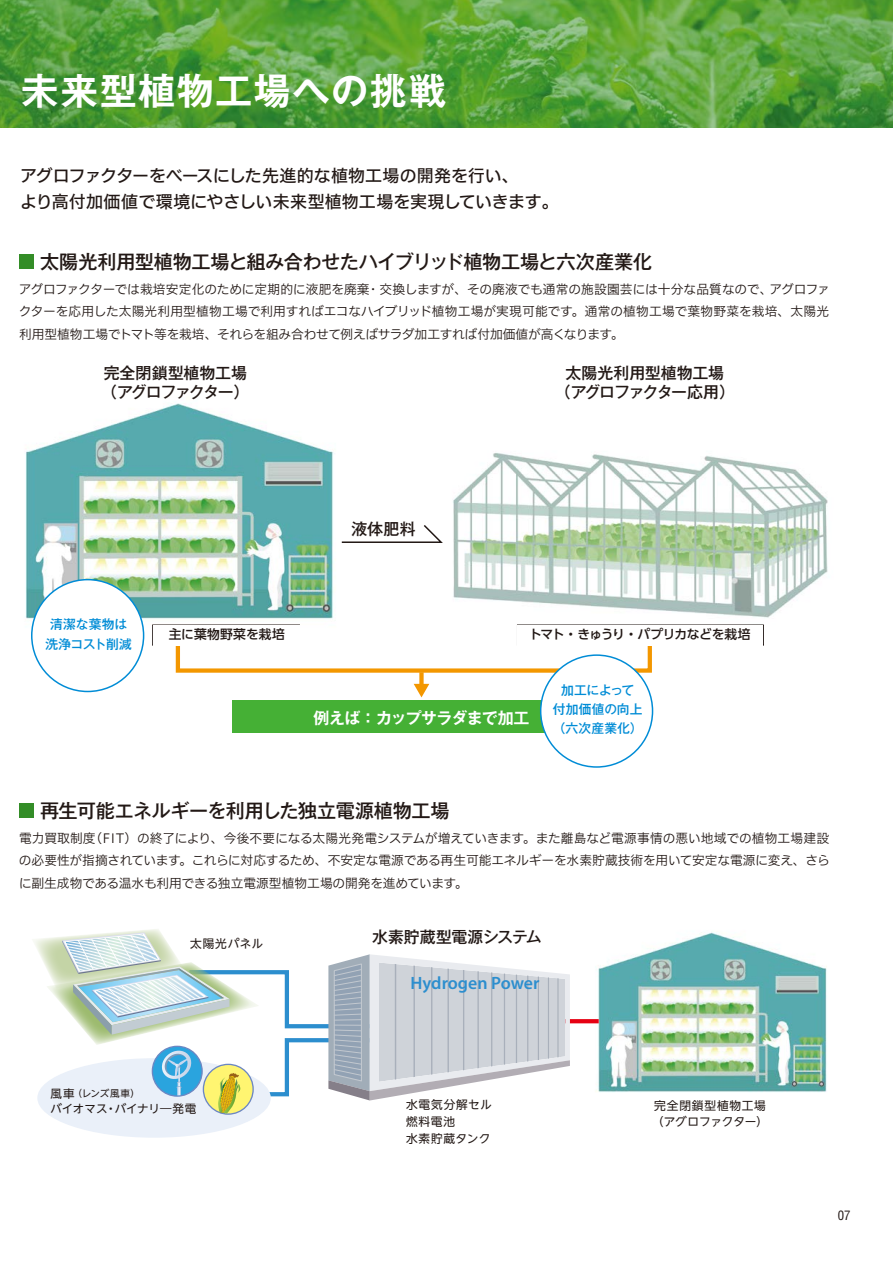
<style>
.page{position:relative;width:893px;height:1263px;background:#fff}
.page>*{position:absolute;margin:0;border:0;box-sizing:border-box;transform-origin:0 0}
.t1{font:700 37.2px "Gothic MB101 Pro De";letter-spacing:.04em;color:#fff}
.t2{font:500 19.2px "Gothic MB101 Pro";letter-spacing:-.02em;color:#221815}
.t3{font:600 17.85px "Myriad Pro";color:#2c8ece}
.t4{font:16.95px/25.5px "Hiragino UD Sans F Std N W5";letter-spacing:-.005em;color:#221815}
.t5{font:500 15.9px/19.2px "Gothic MB101 Pro";letter-spacing:-.015em;color:#221815}
.t6{font:700 15.9px "Gothic MB101 Pro De";letter-spacing:-.045em;color:#fff}
.t7{font:12.75px/22.4px "Hiragino UD Sans F Std N W3";letter-spacing:-.02em;color:#221815;text-align:justify}
.t8{font:500 12.75px/19.2px "Gothic MB101 Pro";color:#008cd6;text-align:center}
.t9{font:500 12.75px "UD Shin Go Pro";letter-spacing:-.04em;color:#221815}
.t10{font:500 12.75px "UD Shin Go Pro";letter-spacing:.015em;color:#221815}
.t11{font:condensed 12.75px "Helvetica";color:#221815}
.t12{font:11.7px/17px "UD Shin Go NT Pro";letter-spacing:.055em;color:#221815}
.t13{font:11.55px "UD Shin Go NT Pro";letter-spacing:-.01em;color:#221815}
.t14{font:9.6px "UD Shin Go NT Pro";letter-spacing:.02em;color:#221815}
.s1{font-size:11.55px}
</style>
<div class="page">
<div style="left:176px;top:643px;width:476px;height:30px;border:4px solid #f39700"></div>
<div style="left:419px;top:672px;width:5px;height:14px;background:#f39700"></div>
<svg style="left:414px;top:684px;width:15px;height:13px"></svg>
<div style="left:19px;top:255px;width:15px;height:14px;background:#338d27"></div>
<div style="left:19px;top:804px;width:15px;height:14px;background:#338d27"></div>
<svg style="left:0;top:0;width:893px;height:128px;background:#58a13c"></svg>
<img style="left:25px;top:403px;width:309px;height:230px">
<img style="left:573px;top:932px;width:254px;height:161px">
<img style="left:453px;top:453px;width:375px;height:165px">
<svg style="left:341px;top:525px;width:102px;height:18px"></svg>
<div style="left:153px;top:625px;width:146px;height:20px;background:#fff"></div>
<div style="left:517px;top:625px;width:246px;height:20px;background:#fff"></div>
<div style="left:32px;top:580px;width:112px;height:111px;background:#fff;border-radius:50%"></div>
<div style="left:31px;top:579px;width:113px;height:113px;border:2px solid #008cd6;border-radius:50%"></div>
<div style="left:232px;top:700px;width:379px;height:32px;background:#45b035"></div>
<div style="left:541px;top:655px;width:111px;height:112px;background:#fff;border-radius:50%"></div>
<div style="left:540px;top:654px;width:113px;height:114px;border:2px solid #008cd6;border-radius:50%"></div>
<svg style="left:570px;top:1019px;width:29px;height:4px"></svg>
<div style="left:37px;top:1058px;width:234px;height:80px;background:#eaf0f9;border-radius:50%"></div>
<svg style="left:34px;top:929px;width:536px;height:186px"></svg>
<h1 class="t1" style="left:21px;top:60px;width:426px">未来型植物工場への挑戦</h1>
<h3 class="t4" style="left:20px;top:162px;width:540px">アグロファクターをベースにした先進的な植物工場の開発を行い、<br>より高付加価値で環境にやさしい未来型植物工場を実現していきます。</h3>
<h2 class="t2" style="left:40px;top:245px;width:613px">太陽光利用型植物工場と組み合わせたハイブリッド植物工場と六次産業化</h2>
<p class="t7" style="left:19px;top:277px;width:813px">アグロファクターでは栽培安定化のために定期的に液肥を廃棄・交換しますが、その廃液でも通常の施設園芸には十分な品質なので、アグロファクターを応用した太陽光利用型植物工場で利用すればエコなハイブリッド植物工場が実現可能です。通常の植物工場で葉物野菜を栽培、太陽光利用型植物工場でトマト等を栽培、それらを組み合わせて例えばサラダ加工すれば付加価値が高くなります。</p>
<p class="t5" style="left:101px;top:361px;width:150px">完全閉鎖型植物工場（アグロファクター）</p>
<p class="t5" style="left:555px;top:361px;width:182px;text-align:center">太陽光利用型植物工場<br>（アグロファクター応用）</p>
<p class="t8" style="left:46px;top:613px;width:88px">清潔な葉物は洗浄コスト削減</p>
<p class="t5" style="left:351px;top:518px;width:66px">液体肥料</p>
<p class="t10" style="left:169px;top:624px;width:118px">主に葉物野菜を栽培</p>
<p class="t9" style="left:529px;top:624px;width:223px">トマト・きゅうり・パプリカなどを栽培</p>
<p class="t6" style="left:313px;top:704px;width:217px">例えば：カップサラダまで加工</p>
<p class="t8" style="left:553px;top:679px;width:91px">加工によって<br>付加価値の向上（六次産業化）</p>
<h2 class="t2" style="left:40px;top:794px;width:411px">再生可能エネルギーを利用した独立電源植物工場</h2>
<p class="t7" style="left:19px;top:826px;width:812px">電力買取制度（FIT）の終了により、今後不要になる太陽光発電システムが増えていきます。また離島など電源事情の悪い地域での植物工場建設の必要性が指摘されています。これらに対応するため、不安定な電源である再生可能エネルギーを水素貯蔵技術を用いて安定な電源に変え、さらに副生成物である温水も利用できる独立電源型植物工場の開発を進めています。</p>
<p class="t12" style="left:190px;top:934px;width:74px">太陽光パネル</p>
<p class="t5" style="left:372px;top:925px;width:171px">水素貯蔵型電源システム</p>
<h3 class="t3" style="left:410px;top:972px;width:130px">Hydrogen Power</h3>
<p class="t14" style="left:51px;top:1085px;width:91px"><span class="s1">風車</span>（レンズ風車）</p>
<p class="t13" style="left:51px;top:1099px;width:147px">バイオマス・バイナリ―発電</p>
<p class="t12" style="left:406px;top:1095px;width:87px">水電気分解セル燃料電池<br>水素貯蔵タンク</p>
<p class="t12" style="left:652px;top:1098px;width:118px;line-height:15.9px">完全閉鎖型植物工場（アグロファクター）</p>
<p class="t11" style="left:838px;top:1208px;width:14px">07</p>
</div>
